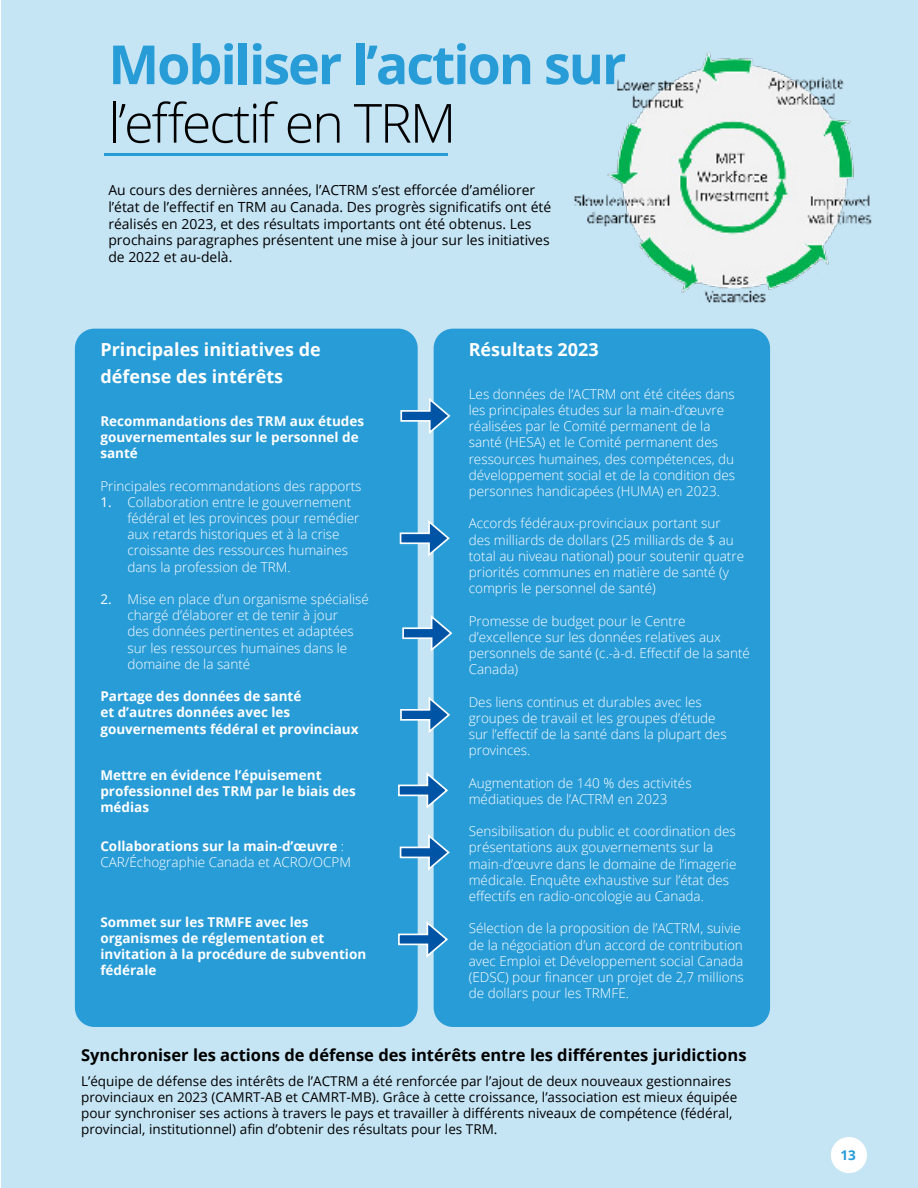
<style>
.page{position:relative;width:918px;height:1188px;background:#fff}
.page>*{position:absolute;margin:0;border:0;box-sizing:border-box;transform-origin:0 0}
.t1{font:700 54px "Open Sans";letter-spacing:-.04em;color:#289cd7}
.t2{font:300 54px "Open Sans";letter-spacing:-.04em;color:#000}
.t3{font:700 18px/27px "Open Sans";color:#fff}
.t4{font:700 16.5px "Open Sans";color:#000}
.t5{font:13.95px/16.8px "Open Sans";color:#000}
.t6{font:300 13.5px/16.2px "Open Sans";color:#fff}
.t7{font:13.5px/16.2px "Open Sans";color:#000}
.t8{font:700 13.5px/16.2px "Open Sans";color:#fff}
.t9{font:700 13.5px "Open Sans";color:#289cd7}
.s1{font-weight:400}
.s2{font-weight:700}
</style>
<div class="page">
<div style="left:1px;top:0;width:917px;height:1188px;background:#c5e4f4"></div>
<img style="left:574px;top:52px;width:298px;height:251px">
<hr style="left:104px;top:153px;width:344px;height:3px;background:#289cd7">
<div style="left:75px;top:329px;width:343px;height:698px;background:#289cd7;border-radius:20px"></div>
<div style="left:434px;top:329px;width:336px;height:698px;background:#289cd7;border-radius:20px"></div>
<svg style="left:400px;top:396px;width:51px;height:40px"></svg>
<svg style="left:399px;top:518px;width:51px;height:40px"></svg>
<svg style="left:402px;top:613px;width:51px;height:40px"></svg>
<svg style="left:400px;top:695px;width:50px;height:40px"></svg>
<svg style="left:398px;top:770px;width:50px;height:41px"></svg>
<svg style="left:399px;top:832px;width:51px;height:41px"></svg>
<svg style="left:398px;top:919px;width:50px;height:41px"></svg>
<div style="left:831px;top:1137px;width:36px;height:36px;background:#fff;border-radius:50%"></div>
<h1 class="t1" style="left:108px;top:26px;width:520px">Mobiliser l’action sur</h1>
<h1 class="t2" style="left:108px;top:86px;width:350px">l’effectif en TRM</h1>
<p class="t5" style="left:108px;top:181px;width:445px">Au cours des dernières années, l’ACTRM s’est efforcée d’améliorer l’état de l’effectif en TRM au Canada. Des progrès significatifs ont été réalisés en 2023, et des résultats importants ont été obtenus. Les prochains paragraphes présentent une mise à jour sur les initiatives de 2022 et au-delà.</p>
<h2 class="t3" style="left:100px;top:335px;width:222px">Principales initiatives de défense des intérêts</h2>
<p class="t8" style="left:100px;top:412px;width:265px">Recommandations des TRM aux études gouvernementales sur le personnel de santé</p>
<p class="t6" style="left:100px;top:477px;width:263px">Principales recommandations des rapports</p>
<p class="t6" style="left:127px;top:493px;width:234px;text-indent:-27px"><span class="s1">1.</span> Collaboration entre le gouvernement fédéral et les provinces pour remédier aux retards historiques et à la crise croissante des ressources humaines dans la profession de TRM.</p>
<p class="t6" style="left:127px;top:591px;width:243px;text-indent:-27px"><span class="s1">2.</span> Mise en place d’un organisme spécialisé chargé d’élaborer et de tenir à jour<br>des données pertinentes et adaptées sur les ressources humaines dans le domaine de la santé</p>
<p class="t8" style="left:100px;top:688px;width:260px">Partage des données de santé<br>et d’autres données avec les gouvernements fédéral et provinciaux</p>
<p class="t8" style="left:100px;top:766px;width:257px">Mettre en évidence l’épuisement professionnel des TRM par le biais des médias</p>
<p class="t6" style="left:100px;top:838px;width:252px"><span class="s2">Collaborations sur la main-d’œuvre</span> :<br>CAR/Échographie Canada et ACRO/OCPM</p>
<p class="t8" style="left:100px;top:913px;width:267px">Sommet sur les TRMFE avec les organismes de réglementation et invitation à la procédure de subvention fédérale</p>
<h2 class="t3" style="left:469px;top:335px;width:132px">Résultats 2023</h2>
<p class="t6" style="left:469px;top:385px;width:268px">Les données de l’ACTRM ont été citées dans les principales études sur la main-d’œuvre réalisées par le Comité permanent de la santé (HESA) et le Comité permanent des ressources humaines, des compétences, du développement social et de la condition des personnes handicapées (HUMA) en 2023.</p>
<p class="t6" style="left:469px;top:515px;width:277px">Accords fédéraux-provinciaux portant sur des milliards de dollars (25 milliards de $ au total au niveau national) pour soutenir quatre priorités communes en matière de santé (y compris le personnel de santé)</p>
<p class="t6" style="left:469px;top:612px;width:283px">Promesse de budget pour le Centre d’excellence sur les données relatives aux personnels de santé (c.-à-d. Effectif de la santé Canada)</p>
<p class="t6" style="left:469px;top:693px;width:259px">Des liens continus et durables avec les groupes de travail et les groupes d’étude sur l’effectif de la santé dans la plupart des provinces.</p>
<p class="t6" style="left:469px;top:774px;width:224px">Augmentation de 140 % des activités médiatiques de l’ACTRM en 2023</p>
<p class="t6" style="left:469px;top:823px;width:269px">Sensibilisation du public et coordination des présentations aux gouvernements sur la main-d’œuvre dans le domaine de l’imagerie médicale. Enquête exhaustive sur l’état des effectifs en radio-oncologie au Canada.</p>
<p class="t6" style="left:469px;top:920px;width:277px">Sélection de la proposition de l’ACTRM, suivie de la négociation d’un accord de contribution avec Emploi et Développement social Canada (EDSC) pour financer un projet de 2,7 millions de dollars pour les TRMFE.</p>
<p class="t4" style="left:81px;top:1043px;width:667px">Synchroniser les actions de défense des intérêts entre les différentes juridictions</p>
<p class="t7" style="left:81px;top:1072px;width:658px">L’équipe de défense des intérêts de l’ACTRM a été renforcée par l’ajout de deux nouveaux gestionnaires provinciaux en 2023 (CAMRT-AB et CAMRT-MB). Grâce à cette croissance, l’association est mieux équipée pour synchroniser ses actions à travers le pays et travailler à différents niveaux de compétence (fédéral, provincial, institutionnel) afin d’obtenir des résultats pour les TRM.</p>
<p class="t9" style="left:840px;top:1146px;width:17px">13</p>
</div>
